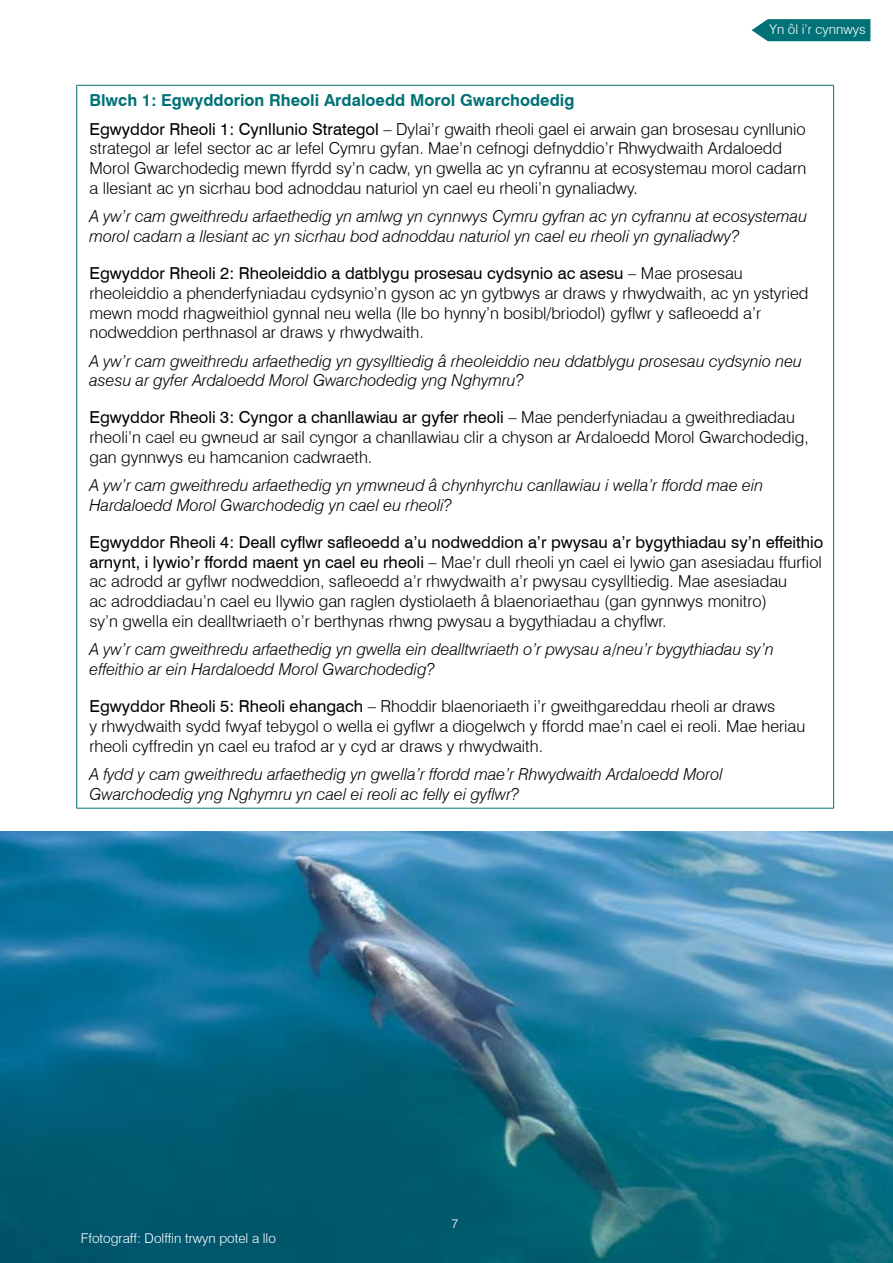
<style>
.page{position:relative;width:893px;height:1263px;background:#fff}
.page>*{position:absolute;margin:0;border:0;box-sizing:border-box;transform-origin:0 0}
.Box_1{font:300 16.5px/19.8px "Swiss 721 BT";color:#000}
.Box_1_line_after_tex{font:italic 300 16.5px/19.8px "Swiss 721 BT";color:#000}
.Box_1-2{font:700 16.5px "Swiss 721 BT";color:#007176}
.back_to_contents_box{font:300 13.5px "Swiss 721 BT";color:#fff}
.Page_nos{font:300 12.75px "Swiss 721 BT";color:#fff}
.s1{font-weight:400}
</style>
<div class="page">
<img style="left:0;top:831px;width:893px;height:432px">
<hr style="left:76px;top:85px;width:1px;height:723px;background:#007176">
<hr style="left:833px;top:85px;width:1px;height:723px;background:#007176">
<hr style="left:77px;top:808px;width:757px;height:1px;background:#007176">
<hr style="left:77px;top:85px;width:757px;height:1px;background:#007176">
<svg style="left:752px;top:19px;width:118px;height:22px;background:#117a7f"></svg>
<p class="back_to_contents_box" style="left:769px;top:21px;width:98px">Yn ôl i’r cynnwys</p>
<p class="Box_1-2" style="left:89px;top:90px;width:486px">Blwch 1: Egwyddorion Rheoli Ardaloedd Morol Gwarchodedig</p>
<p class="Box_1" style="left:89px;top:119px;width:718px"><span class="s1">Egwyddor Rheoli 1: Cynllunio Strategol –</span> Dylai’r gwaith rheoli gael ei arwain gan brosesau cynllunio strategol ar lefel sector ac ar lefel Cymru gyfan. Mae’n cefnogi defnyddio’r Rhwydwaith Ardaloedd Morol Gwarchodedig mewn ffyrdd sy’n cadw, yn gwella ac yn cyfrannu at ecosystemau morol cadarn a llesiant ac yn sicrhau bod adnoddau naturiol yn cael eu rheoli’n gynaliadwy.</p>
<p class="Box_1_line_after_tex" style="left:89px;top:206px;width:719px">A yw’r cam gweithredu arfaethedig yn amlwg yn cynnwys Cymru gyfran ac yn cyfrannu at ecosystemau morol cadarn a llesiant ac yn sicrhau bod adnoddau naturiol yn cael eu rheoli yn gynaliadwy?</p>
<p class="Box_1" style="left:89px;top:263px;width:720px"><span class="s1">Egwyddor Rheoli 2: Rheoleiddio a datblygu prosesau cydsynio ac asesu –</span> Mae prosesau rheoleiddio a phenderfyniadau cydsynio’n gyson ac yn gytbwys ar draws y rhwydwaith, ac yn ystyried mewn modd rhagweithiol gynnal neu wella (lle bo hynny’n bosibl/briodol) gyflwr y safleoedd a’r nodweddion perthnasol ar draws y rhwydwaith.</p>
<p class="Box_1_line_after_tex" style="left:89px;top:351px;width:714px">A yw’r cam gweithredu arfaethedig yn gysylltiedig â rheoleiddio neu ddatblygu prosesau cydsynio neu asesu ar gyfer Ardaloedd Morol Gwarchodedig yng Nghymru?</p>
<p class="Box_1" style="left:89px;top:407px;width:721px"><span class="s1">Egwyddor Rheoli 3: Cyngor a chanllawiau ar gyfer rheoli –</span> Mae penderfyniadau a gweithrediadau rheoli’n cael eu gwneud ar sail cyngor a chanllawiau clir a chyson ar Ardaloedd Morol Gwarchodedig, gan gynnwys eu hamcanion cadwraeth.</p>
<p class="Box_1_line_after_tex" style="left:89px;top:475px;width:675px">A yw’r cam gweithredu arfaethedig yn ymwneud â chynhyrchu canllawiau i wella’r ffordd mae ein<br>Hardaloedd Morol Gwarchodedig yn cael eu rheoli?</p>
<p class="Box_1" style="left:89px;top:532px;width:735px"><span class="s1">Egwyddor Rheoli 4: Deall cyflwr safleoedd a’u nodweddion a’r pwysau a’r bygythiadau sy’n effeithio arnynt, i lywio’r ffordd maent yn cael eu rheoli –</span> Mae’r dull rheoli yn cael ei lywio gan asesiadau ffurfiol ac adrodd ar gyflwr nodweddion, safleoedd a’r rhwydwaith a’r pwysau cysylltiedig. Mae asesiadau<br>ac adroddiadau’n cael eu llywio gan raglen dystiolaeth â blaenoriaethau (gan gynnwys monitro)<br>sy’n gwella ein dealltwriaeth o’r berthynas rhwng pwysau a bygythiadau a chyflwr.</p>
<p class="Box_1_line_after_tex" style="left:89px;top:639px;width:686px">A yw’r cam gweithredu arfaethedig yn gwella ein dealltwriaeth o’r pwysau a/neu’r bygythiadau sy’n effeithio ar ein Hardaloedd Morol Gwarchodedig?</p>
<p class="Box_1" style="left:89px;top:696px;width:717px"><span class="s1">Egwyddor Rheoli 5: Rheoli ehangach –</span> Rhoddir blaenoriaeth i’r gweithgareddau rheoli ar draws<br>y rhwydwaith sydd fwyaf tebygol o wella ei gyflwr a diogelwch y ffordd mae’n cael ei reoli. Mae heriau rheoli cyffredin yn cael eu trafod ar y cyd ar draws y rhwydwaith.</p>
<p class="Box_1_line_after_tex" style="left:89px;top:764px;width:635px">A fydd y cam gweithredu arfaethedig yn gwella’r ffordd mae’r Rhwydwaith Ardaloedd Morol<br>Gwarchodedig yng Nghymru yn cael ei reoli ac felly ei gyflwr?</p>
<p class="back_to_contents_box" style="left:81px;top:1230px;width:197px">Ffotograff: Dolffin trwyn potel a llo</p>
<p class="Page_nos" style="left:452px;top:1216px;width:8px">7</p>
</div>
